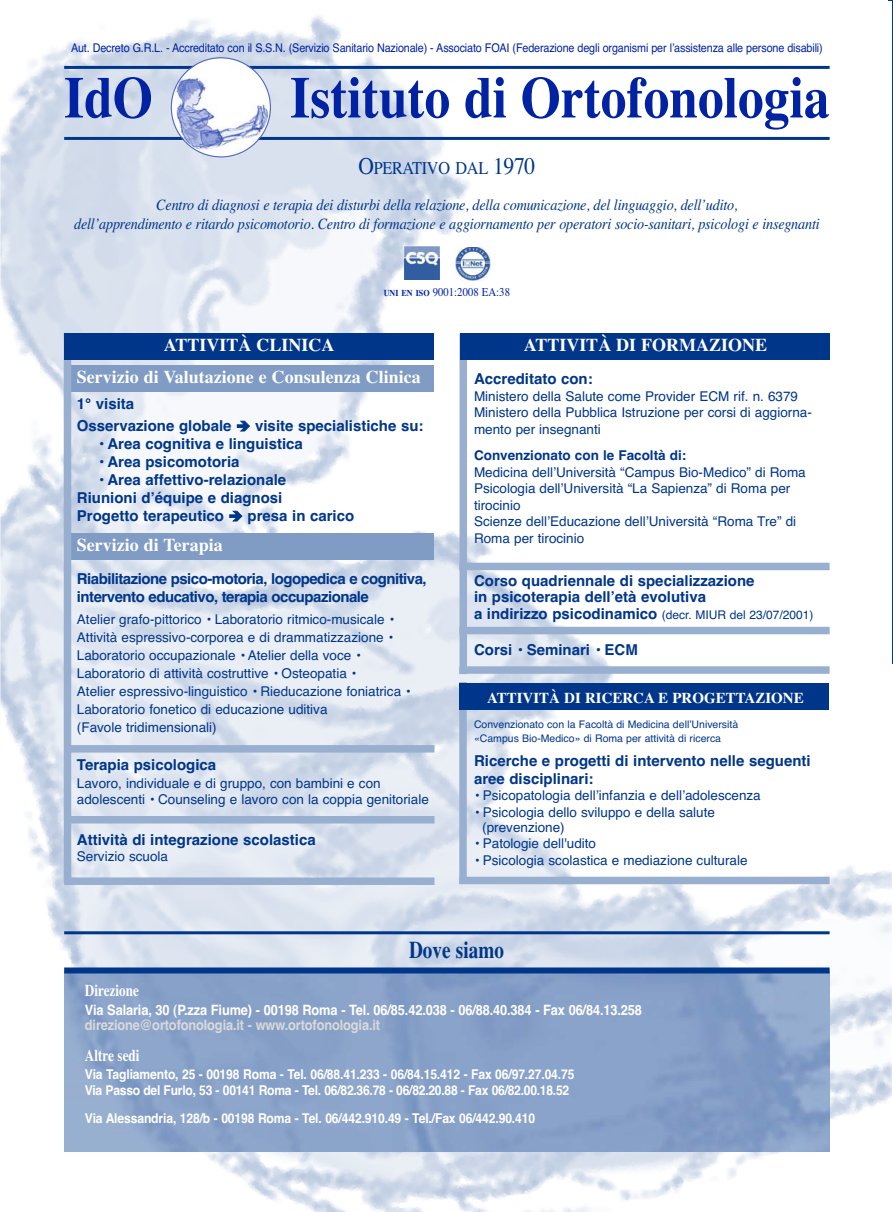
<style>
.page{position:relative;width:893px;height:1212px;background:#fff}
.page>*{position:absolute;margin:0;border:0;box-sizing:border-box;transform-origin:0 0}
.t1{font:700 58.5px "Times";color:#0022a3;scale:.88 1}
.t2{font:700 24px "Times";color:#00368a;scale:.8 1}
.t3{font:700 18px/32px "Times";color:#fff;text-align:center}
.t4{font:18px "Times";letter-spacing:-.015em;color:#00368a;scale:.9 1}
.t5{font:700 16.5px "Times";color:#fff;scale:.8 1}
.t6{font:italic 15.75px/19.5px "Times";letter-spacing:-.015em;color:#00368a;text-align:center;scale:.9 1}
.t7{font:700 15px/18px "Helvetica";color:#00368a}
.t8{font:700 15px/18px "Helvetica";letter-spacing:-.035em;color:#00368a}
.t9{font:700 15px "Times";color:#fff}
.t10{font:700 14.25px "Helvetica";letter-spacing:-.01em;color:#fff;scale:.9 1}
.t11{font:700 14.25px "Helvetica";letter-spacing:-.01em;color:#d9d9d9;scale:.9 1}
.t12{font:13.5px/16.5px "Helvetica";color:#00368a}
.t13{font:700 13.5px/16.2px "Helvetica";letter-spacing:-.01em;color:#fff;scale:.9 1}
.t14{font:700 13.5px "Helvetica";color:#00368a}
.t15{font:12px "Helvetica";letter-spacing:-.015em;color:#0022a3;scale:.9 1}
.t16{font:12px "Helvetica";color:#00368a}
.t17{font:12px "Times";color:#0022a3;scale:.9 1}
.t18{font:10.5px/13.5px "Helvetica";color:#00368a}
.s1{font-size:24px}
.s2{font-weight:700;font-size:9px}
.s3{font-weight:700;font-size:15px}
</style>
<div class="page">
<hr style="left:889px;top:0;width:4px;height:663px;background:#00368a">
<img style="left:0;top:1px;width:892px;height:1211px">
<img style="left:64px;top:973px;width:766px;height:179px">
<hr style="left:64px;top:66px;width:766px;height:3px;background:#00368a">
<hr style="left:64px;top:137px;width:766px;height:3px;background:#00368a">
<svg style="left:171px;top:57px;width:100px;height:100px"></svg>
<img style="left:404px;top:247px;width:35px;height:33px">
<img style="left:455px;top:247px;width:35px;height:33px">
<div style="left:64px;top:365px;width:370px;height:27px;background:#809bc4"></div>
<div style="left:64px;top:533px;width:370px;height:26px;background:#809bc4"></div>
<div style="left:64px;top:333px;width:7px;height:550px;background:#99afd0"></div>
<div style="left:459px;top:334px;width:8px;height:340px;background:#99afd0"></div>
<div style="left:64px;top:333px;width:370px;height:27px;background:#00368a"></div>
<div style="left:460px;top:333px;width:369px;height:26px;background:#00368a"></div>
<div style="left:64px;top:967px;width:766px;height:6px;background:#00368a"></div>
<hr style="left:64px;top:931px;width:766px;height:3px;background:#00368a">
<div style="left:459px;top:666px;width:371px;height:8px;background:#99afd0"></div>
<div style="left:459px;top:563px;width:371px;height:7px;background:#99afd0"></div>
<div style="left:64px;top:877px;width:370px;height:8px;background:#99afd0"></div>
<div style="left:64px;top:816px;width:370px;height:7px;background:#99afd0"></div>
<div style="left:64px;top:745px;width:370px;height:7px;background:#99afd0"></div>
<div style="left:459px;top:877px;width:371px;height:7px;background:#99afd0"></div>
<div style="left:459px;top:627px;width:371px;height:7px;background:#99afd0"></div>
<div style="left:459px;top:682px;width:8px;height:201px;background:#99afd0"></div>
<div style="left:459px;top:683px;width:370px;height:26px;background:#00368a"></div>
<svg style="left:237px;top:421px;width:12px;height:10px"></svg>
<svg style="left:230px;top:511px;width:12px;height:10px"></svg>
<p class="t15" style="left:71px;top:43px;width:837px">Aut. Decreto G.R.L. - Accreditato con il S.S.N. (Servizio Sanitario Nazionale) - Associato FOAI (Federazione degli organismi per lʼassistenza alle persone disabili)</p>
<h1 class="t1" style="left:64px;top:77px;width:102px">IdO</h1>
<h1 class="t1" style="left:290px;top:77px;width:614px">Istituto di Ortofonologia</h1>
<h3 class="t4" style="left:358px;top:162px;width:198px"><span class="s1">O</span>PERATIVO DAL <span class="s1">1970</span></h3>
<p class="t6" style="left:74px;top:196px;width:830px">Centro di diagnosi e terapia dei disturbi della relazione, della comunicazione, del linguaggio, dell’udito,<br>dell’apprendimento e ritardo psicomotorio. Centro di formazione e aggiornamento per operatori socio-sanitari, psicologi e insegnanti</p>
<p class="t17" style="left:384px;top:287px;width:142px"><span class="s2">UNI EN ISO</span> 9001:2008 EA:38</p>
<h3 class="t3" style="left:77px;top:331px;width:345px">ATTIVITÀ CLINICA<br>Servizio di Valutazione e Consulenza Clinica</h3>
<p class="t7" style="left:77px;top:394px;width:156px;line-height:22.2px">1° visita<br>Osservazione globale</p>
<p class="t7" style="left:255px;top:418px;width:170px">visite specialistiche su:</p>
<p class="t7" style="left:98px;top:436px;width:206px">• Area cognitiva e linguistica</p>
<p class="t7" style="left:98px;top:454px;width:143px">• Area psicomotoria</p>
<p class="t7" style="left:77px;top:472px;width:211px;text-indent:21px">• Area affettivo-relazionale<br>Riunioni dʼéquipe e diagnosi<br>Progetto terapeutico</p>
<p class="t7" style="left:248px;top:508px;width:108px">presa in carico</p>
<h3 class="t3" style="left:77px;top:531px;width:147px">Servizio di Terapia</h3>
<p class="t8" style="left:77px;top:571px;width:351px">Riabilitazione psico-motoria, logopedica e cognitiva, intervento educativo, terapia occupazionale</p>
<p class="t12" style="left:77px;top:612px;width:335px;line-height:18px">Atelier grafo-pittorico • Laboratorio ritmico-musicale • Attività espressivo-corporea e di drammatizzazione • Laboratorio occupazionale • Atelier della voce • Laboratorio di attività costruttive • Osteopatia •<br>Atelier espressivo-linguistico • Rieducazione foniatrica • Laboratorio fonetico di educazione uditiva<br>(Favole tridimensionali)</p>
<p class="t7" style="left:77px;top:757px;width:141px">Terapia psicologica</p>
<p class="t12" style="left:77px;top:776px;width:353px">Lavoro, individuale e di gruppo, con bambini e con adolescenti • Counseling e lavoro con la coppia genitoriale</p>
<p class="t7" style="left:77px;top:832px;width:240px">Attività di integrazione scolastica</p>
<p class="t12" style="left:77px;top:849px;width:93px">Servizio scuola</p>
<h3 class="t3" style="left:524px;top:331px;width:245px">ATTIVITÀ DI FORMAZIONE</h3>
<p class="t7" style="left:474px;top:371px;width:120px">Accreditato con:</p>
<p class="t12" style="left:474px;top:389px;width:339px">Ministero della Salute come Provider ECM rif. n. 6379<br>Ministero della Pubblica Istruzione per corsi di aggiorna&shy;mento per insegnanti</p>
<p class="t14" style="left:474px;top:450px;width:214px">Convenzionato con le Facoltà di:</p>
<p class="t12" style="left:474px;top:465px;width:333px">Medicina dellʼUniversità “Campus Bio-Medico” di Roma Psicologia dellʼUniversità “La Sapienza” di Roma per tirocinio<br>Scienze dellʼEducazione dellʼUniversità “Roma Tre” di Roma per tirocinio</p>
<p class="t7" style="left:474px;top:573px;width:282px;line-height:16.5px">Corso quadriennale di specializzazione in psicoterapia dellʼetà evolutiva</p>
<p class="t16" style="left:474px;top:610px;width:341px"><span class="s3">a indirizzo psicodinamico</span> (decr. MIUR del 23/07/2001)</p>
<p class="t7" style="left:474px;top:642px;width:165px">Corsi • Seminari • ECM</p>
<p class="t9" style="left:487px;top:692px;width:318px">ATTIVITÀ DI RICERCA E PROGETTAZIONE</p>
<p class="t18" style="left:474px;top:719px;width:266px">Convenzionato con la Facoltà di Medicina dellʼUniversità «Campus Bio-Medico» di Roma per attività di ricerca</p>
<p class="t7" style="left:474px;top:753px;width:338px">Ricerche e progetti di intervento nelle seguenti aree disciplinari:</p>
<p class="t12" style="left:474px;top:788px;width:288px">• Psicopatologia dellʼinfanzia e dellʼadolescenza</p>
<p class="t12" style="left:482px;top:806px;width:234px;line-height:15px;text-indent:-8px">• Psicologia dello sviluppo e della salute (prevenzione)</p>
<p class="t12" style="left:474px;top:836px;width:124px">• Patologie dell'udito</p>
<p class="t12" style="left:474px;top:853px;width:275px">• Psicologia scolastica e mediazione culturale</p>
<h2 class="t2" style="left:409px;top:941px;width:120px">Dove siamo</h2>
<p class="t5" style="left:85px;top:985px;width:69px">Direzione</p>
<p class="t10" style="left:85px;top:1005px;width:620px">Via Salaria, 30 (P.zza Fiume) - 00198 Roma - Tel. 06/85.42.038 - 06/88.40.384 - Fax 06/84.13.258</p>
<p class="t11" style="left:85px;top:1020px;width:329px">direzione@ortofonologia.it - www.ortofonologia.it</p>
<p class="t5" style="left:85px;top:1049px;width:70px">Altre sedi</p>
<p class="t13" style="left:85px;top:1067px;width:545px">Via Tagliamento, 25 - 00198 Roma - Tel. 06/88.41.233 - 06/84.15.412 - Fax 06/97.27.04.75<br>Via Passo del Furlo, 53 - 00141 Roma - Tel. 06/82.36.78 - 06/82.20.88 - Fax 06/82.00.18.52</p>
<p class="t13" style="left:85px;top:1111px;width:502px">Via Alessandria, 128/b - 00198 Roma - Tel. 06/442.910.49 - Tel./Fax 06/442.90.410</p>
</div>
